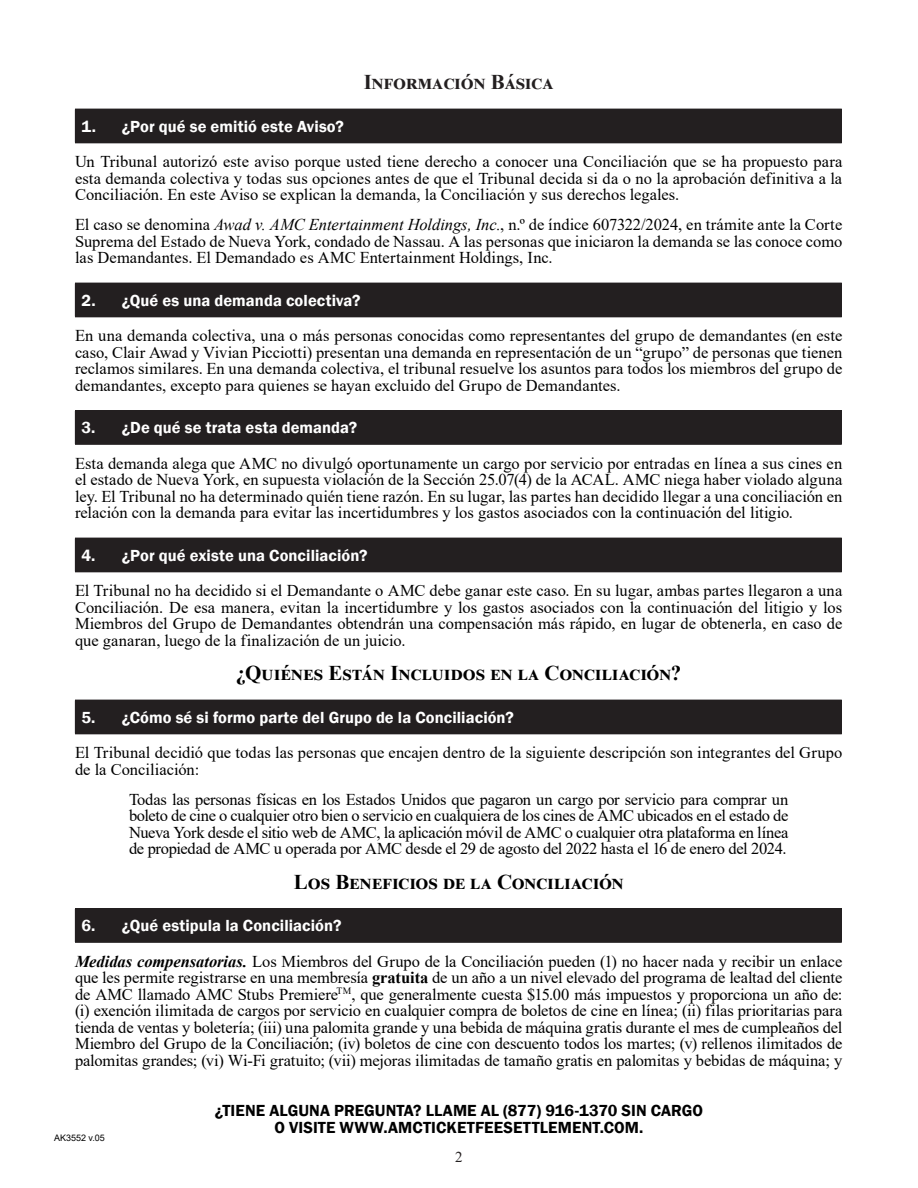
<style>
.page{position:relative;width:918px;height:1188px;background:#fff}
.page>*{position:absolute;margin:0;border:0;box-sizing:border-box;transform-origin:0 0}
.First_Page_Header{font:700 21px "Times New Roman";letter-spacing:.015em;color:#000}
.First_Page_Header-2{font:700 21px "Times New Roman";color:#231f20}
.Body_Copy{font:16.5px/16.5px "Times New Roman";color:#000;text-align:justify}
.t1{font:600 16.5px "Franklin Gothic";letter-spacing:.005em;color:#fff}
.t2{font:600 16.5px/16.5px "Franklin Gothic";letter-spacing:.005em;color:#000;text-align:center}
.t3{font:15px "Times New Roman";color:#231f20}
.t4{font:9px "Arial";color:#000}
.s1{font-style:italic}
.s2{font-weight:700;font-style:italic}
.s3{font-weight:700}
</style>
<div class="page">
<div style="left:75px;top:109px;width:766px;height:34px;background:#231f20"></div>
<hr style="left:841px;top:109px;width:1px;height:33px;background:#231f20">
<hr style="left:75px;top:142px;width:767px;height:1px;background:#231f20">
<div style="left:75px;top:283px;width:766px;height:34px;background:#231f20"></div>
<hr style="left:841px;top:283px;width:1px;height:33px;background:#231f20">
<hr style="left:75px;top:316px;width:767px;height:1px;background:#231f20">
<div style="left:75px;top:411px;width:766px;height:33px;background:#231f20"></div>
<hr style="left:75px;top:410px;width:767px;height:1px;background:#231f20">
<hr style="left:841px;top:411px;width:1px;height:33px;background:#231f20">
<hr style="left:75px;top:444px;width:767px;height:1px;background:#231f20">
<div style="left:75px;top:538px;width:766px;height:34px;background:#231f20"></div>
<hr style="left:841px;top:538px;width:1px;height:33px;background:#231f20">
<hr style="left:75px;top:571px;width:767px;height:1px;background:#231f20">
<div style="left:75px;top:700px;width:766px;height:34px;background:#231f20"></div>
<hr style="left:841px;top:700px;width:1px;height:33px;background:#231f20">
<hr style="left:75px;top:733px;width:767px;height:1px;background:#231f20">
<div style="left:75px;top:909px;width:766px;height:33px;background:#231f20"></div>
<hr style="left:75px;top:908px;width:767px;height:1px;background:#231f20">
<hr style="left:841px;top:909px;width:1px;height:33px;background:#231f20">
<hr style="left:75px;top:942px;width:767px;height:1px;background:#231f20">
<p class="First_Page_Header-2" style="left:364px;top:67px;width:191px">Información Básica</p>
<p class="t1" style="left:81px;top:116px;width:264px">1. ¿Por qué se emitió este Aviso?</p>
<p class="Body_Copy" style="left:75px;top:153px;width:769px">Un Tribunal autorizó este aviso porque usted tiene derecho a conocer una Conciliación que se ha propuesto para esta demanda colectiva y todas sus opciones antes de que el Tribunal decida si da o no la aprobación definitiva a la Conciliación. En este Aviso se explican la demanda, la Conciliación y sus derechos legales.</p>
<p class="Body_Copy" style="left:75px;top:216px;width:769px">El caso se denomina <span class="s1">Awad v. AMC Entertainment Holdings, Inc.</span>, n.º de índice 607322/2024, en trámite ante la Corte Suprema del Estado de Nueva York, condado de Nassau. A las personas que iniciaron la demanda se las conoce como las Demandantes. El Demandado es AMC Entertainment Holdings, Inc.</p>
<p class="t1" style="left:81px;top:290px;width:281px">2. ¿Qué es una demanda colectiva?</p>
<p class="Body_Copy" style="left:75px;top:327px;width:769px">En una demanda colectiva, una o más personas conocidas como representantes del grupo de demandantes (en este caso, Clair Awad y Vivian Picciotti) presentan una demanda en representación de un “grupo” de personas que tienen reclamos similares. En una demanda colectiva, el tribunal resuelve los asuntos para todos los miembros del grupo de demandantes, excepto para quienes se hayan excluido del Grupo de Demandantes.</p>
<p class="t1" style="left:81px;top:418px;width:278px">3. ¿De qué se trata esta demanda?</p>
<p class="Body_Copy" style="left:75px;top:454px;width:769px">Esta demanda alega que AMC no divulgó oportunamente un cargo por servicio por entradas en línea a sus cines en el estado de Nueva York, en supuesta violación de la Sección 25.07(4) de la ACAL. AMC niega haber violado alguna ley. El Tribunal no ha determinado quién tiene razón. En su lugar, las partes han decidido llegar a una conciliación en relación con la demanda para evitar las incertidumbres y los gastos asociados con la continuación del litigio.</p>
<p class="t1" style="left:81px;top:545px;width:288px">4. ¿Por qué existe una Conciliación?</p>
<p class="Body_Copy" style="left:75px;top:582px;width:769px">El Tribunal no ha decidido si el Demandante o AMC debe ganar este caso. En su lugar, ambas partes llegaron a una Conciliación. De esa manera, evitan la incertidumbre y los gastos asociados con la continuación del litigio y los Miembros del Grupo de Demandantes obtendrán una compensación más rápido, en lugar de obtenerla, en caso de que ganaran, luego de la finalización de un juicio.</p>
<p class="First_Page_Header" style="left:236px;top:658px;width:447px">¿Quiénes Están Incluidos en la Conciliación?</p>
<p class="t1" style="left:81px;top:707px;width:434px">5. ¿Cómo sé si formo parte del Grupo de la Conciliación?</p>
<p class="Body_Copy" style="left:75px;top:744px;width:769px">El Tribunal decidió que todas las personas que encajen dentro de la siguiente descripción son integrantes del Grupo de la Conciliación:</p>
<p class="Body_Copy" style="left:129px;top:790px;width:661px">Todas las personas físicas en los Estados Unidos que pagaron un cargo por servicio para comprar un boleto de cine o cualquier otro bien o servicio en cualquiera de los cines de AMC ubicados en el estado de Nueva York desde el sitio web de AMC, la aplicación móvil de AMC o cualquier otra plataforma en línea de propiedad de AMC u operada por AMC desde el 29 de agosto del 2022 hasta el 16 de enero del 2024.</p>
<p class="First_Page_Header" style="left:294px;top:867px;width:331px">Los Beneficios de la Conciliación</p>
<p class="t1" style="left:81px;top:916px;width:262px">6. ¿Qué estipula la Conciliación?</p>
<p class="Body_Copy" style="left:75px;top:952px;width:769px"><span class="s2">Medidas compensatorias.</span> Los Miembros del Grupo de la Conciliación pueden (1) no hacer nada y recibir un enlace que les permite registrarse en una membresía <span class="s3">gratuita</span> de un año a un nivel elevado del programa de lealtad del cliente de AMC llamado AMC Stubs Premiere<sup>TM</sup>, que generalmente cuesta $15.00 más impuestos y proporciona un año de: (i) exención ilimitada de cargos por servicio en cualquier compra de boletos de cine en línea; (ii) filas prioritarias para tienda de ventas y boletería; (iii) una palomita grande y una bebida de máquina gratis durante el mes de cumpleaños del Miembro del Grupo de la Conciliación; (iv) boletos de cine con descuento todos los martes; (v) rellenos ilimitados de palomitas grandes; (vi) Wi-Fi gratuito; (vii) mejoras ilimitadas de tamaño gratis en palomitas y bebidas de máquina; y</p>
<p class="t4" style="left:54px;top:1131px;width:52px">AK3552 v.05</p>
<p class="t2" style="left:215px;top:1103px;width:490px">¿TIENE ALGUNA PREGUNTA? LLAME AL (877) 916-1370 SIN CARGO<br>O VISITE WWW.AMCTICKETFEESETTLEMENT.COM.</p>
<p class="t3" style="left:455px;top:1146px;width:9px">2</p>
</div>
